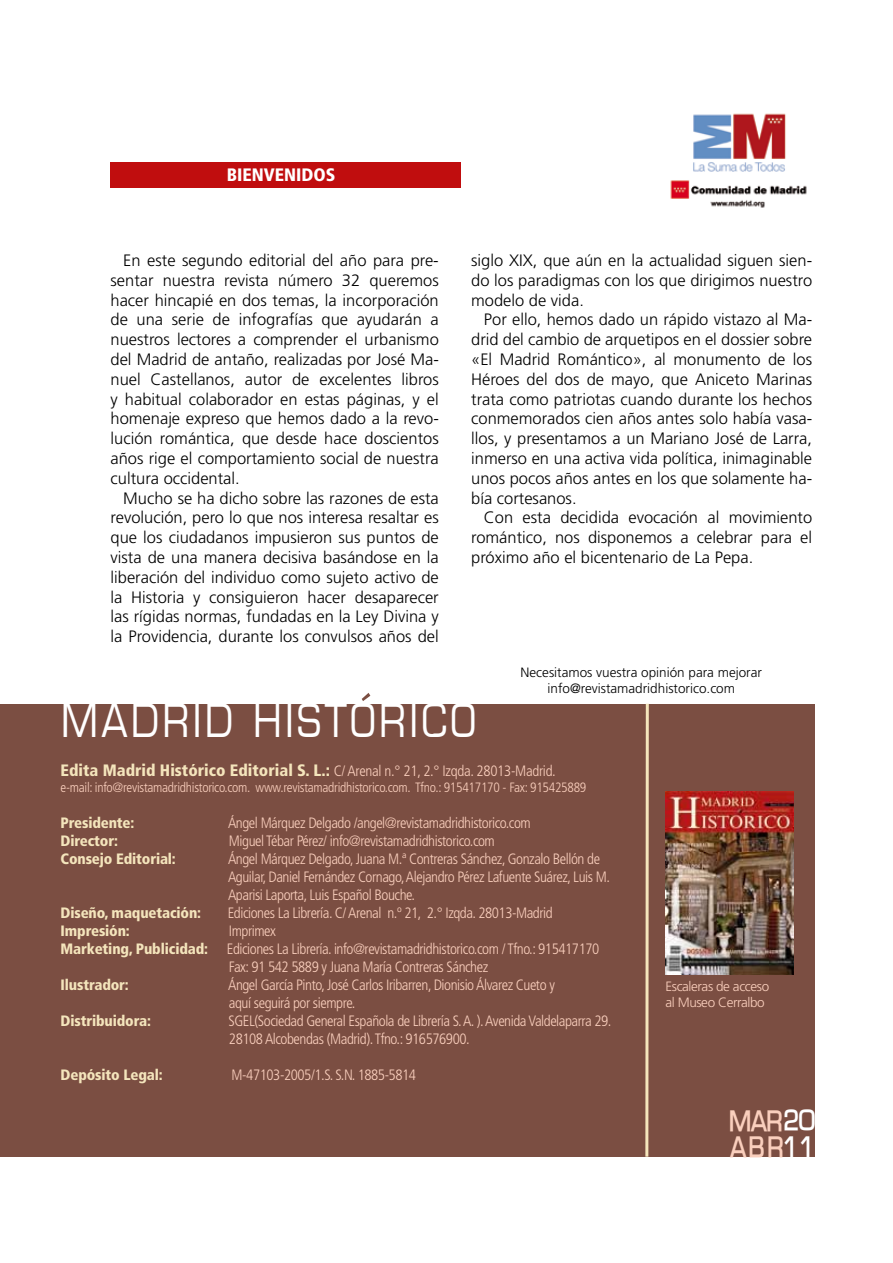
<style>
.page{position:relative;width:893px;height:1263px;background:#fff}
.page>*{position:absolute;margin:0;border:0;box-sizing:border-box;transform-origin:0 0}
.t1{font:54px "Eurasia Normal";color:#7b4e42}
.t2{font:45px "Eurasia Normal";letter-spacing:.075em;color:#fff}
.t3{font:700 27px "Eurasia";letter-spacing:.01em;color:#facfbd}
.t4{font:900 condensed 18px "Frutiger LT Std";color:#fff}
.t5{font:300 16.5px/19.8px "Frutiger LT Std";color:#000;text-align:justify}
.t6{font:300 condensed 15px/18px "Frutiger LT Std";letter-spacing:-.03em;color:#facfbd}
.t7{font:900 condensed 15px "Frutiger LT Std";letter-spacing:-.01em;color:#f4e5bc}
.t8{font:300 condensed 13.5px "Frutiger LT Std";letter-spacing:-.02em;color:#facfbd}
.t9{font:300 13.5px/16.2px "Frutiger LT Std";color:#000;text-align:center}
.t10{font:300 13.5px/16.2px "Frutiger LT Std";letter-spacing:-.03em;color:#facfbd}
.s1{font-style:inherit}
.s2{font-weight:900;font-size:16.5px;color:#f4e5bc}
.s3{color:#fff}
</style>
<div class="page">
<img style="left:670px;top:113px;width:137px;height:95px">
<div style="left:0;top:704px;width:814px;height:453px;background:#7b4e42"></div>
<svg style="left:645px;top:704px;width:4px;height:453px;background:#d5bf9d"></svg>
<div style="left:111px;top:162px;width:350px;height:25px;background:#c00d0e"></div>
<img style="left:665px;top:792px;width:128px;height:182px">
<p class="t4" style="left:227px;top:164px;width:110px">BIENVENIDOS</p>
<p class="t5" style="left:111px;top:251px;width:330px;text-indent:13px">En este segundo editorial del año para pre&shy;sentar nuestra revista número 32 queremos hacer hincapié en dos temas, la incorporación de una serie de infografías que ayudarán a nuestros lectores a comprender el urbanismo del Madrid de antaño, realizadas por José Ma&shy;nuel Castellanos, autor de excelentes libros y habitual colaborador en estas páginas, y el homenaje expreso que hemos dado a la revo&shy;lución romántica, que desde hace doscientos años rige el comportamiento social de nuestra cultura occidental.</p>
<p class="t5" style="left:111px;top:488px;width:330px;text-indent:13px">Mucho se ha dicho sobre las razones de esta revolución, pero lo que nos interesa resaltar es que los ciudadanos impusieron sus puntos de vista de una manera decisiva basándose en la liberación del individuo como sujeto activo de la Historia y consiguieron hacer desaparecer las rígidas normas, fundadas en la Ley Divina y la Providencia, durante los convulsos años del</p>
<p class="t5" style="left:471px;top:251px;width:343px">siglo <span class="s1">XIX</span>, que aún en la actualidad siguen sien&shy;do los paradigmas con los que dirigimos nuestro modelo de vida.</p>
<p class="t5" style="left:471px;top:310px;width:343px;text-indent:13px">Por ello, hemos dado un rápido vistazo al Ma&shy;drid del cambio de arquetipos en el dossier sobre «El Madrid Romántico», al monumento de los Héroes del dos de mayo, que Aniceto Marinas trata como patriotas cuando durante los hechos conmemorados cien años antes solo había vasa&shy;llos, y presentamos a un Mariano José de Larra, inmerso en una activa vida política, inimaginable unos pocos años antes en los que solamente ha&shy;bía cortesanos.</p>
<p class="t5" style="left:471px;top:508px;width:343px;text-indent:13px">Con esta decidida evocación al movimiento romántico, nos disponemos a celebrar para el próximo año el bicentenario de La Pepa.</p>
<p class="t9" style="left:520px;top:664px;width:243px">Necesitamos vuestra opinión para mejorar info@revistamadridhistorico.com</p>
<h1 class="t1" style="left:351px;top:690px;width:32px">Ó</h1>
<p class="t6" style="left:61px;top:762px;width:497px"><span class="s2">Edita Madrid Histórico Editorial S. L.:</span> C/ Arenal n.° 21, 2.° Izqda. 28013-Madrid.</p>
<p class="t8" style="left:61px;top:779px;width:527px">e-mail: info@revistamadridhistorico.com. www.revistamadridhistorico.com. Tfno.: 915417170 - Fax: 915425889</p>
<p class="t7" style="left:61px;top:814px;width:75px">Presidente:</p>
<p class="t6" style="left:228px;top:814px;width:304px">Ángel Márquez Delgado /angel@revistamadridhistorico.com</p>
<p class="t7" style="left:61px;top:832px;width:59px">Director:</p>
<p class="t6" style="left:229px;top:832px;width:267px">Miguel Tébar Pérez/ info@revistamadridhistorico.com</p>
<p class="t7" style="left:61px;top:850px;width:117px">Consejo Editorial:</p>
<p class="t6" style="left:228px;top:850px;width:383px">Ángel Márquez Delgado, Juana M.ª Contreras Sánchez, Gonzalo Bellón de<br>Aguilar, Daniel Fernández Cornago, Alejandro Pérez Lafuente Suárez, Luis M.<br>Aparisi Laporta, Luis Español Bouche.</p>
<p class="t7" style="left:61px;top:904px;width:142px">Diseño, maquetación:</p>
<p class="t6" style="left:228px;top:904px;width:326px">Ediciones La Librería. C/ Arenal n.º 21, 2.° Izqda. 28013-<span class="s1">M</span>adrid</p>
<p class="t7" style="left:61px;top:922px;width:71px">Impresión:</p>
<p class="t6" style="left:229px;top:922px;width:49px">Imprimex</p>
<p class="t7" style="left:61px;top:940px;width:149px">Marketing, Publicidad:</p>
<p class="t6" style="left:227px;top:940px;width:374px">Ediciones La Librería. info@revistamadridhistorico.com / Tfno.: 915417170<br>Fax: 91 542 5889 y Juana María Contreras Sánchez</p>
<p class="t7" style="left:61px;top:976px;width:70px">Ilustrador:</p>
<p class="t6" style="left:228px;top:976px;width:328px">Ángel García Pinto, José Carlos Iribarren, Dionisio Álvarez Cueto y aquí seguirá por siempre.</p>
<p class="t7" style="left:61px;top:1012px;width:92px">Distribuidora:</p>
<p class="t6" style="left:228px;top:1012px;width:384px">SGEL(Sociedad General Española de Librería S. A. ). Avenida Valdelaparra 29.<br>28108 Alcobendas (Madrid). Tfno.: 916576900.</p>
<p class="t7" style="left:61px;top:1066px;width:104px">Depósito Legal:</p>
<p class="t6" style="left:232px;top:1066px;width:186px">M-47103-2005/1.S. S.N. 1885-5814</p>
<h2 class="t2" style="left:61px;top:691px;width:416px">MADRID HISTORICO</h2>
<p class="t10" style="left:665px;top:978px;width:105px">Escaleras de acceso al Museo Cerralbo</p>
<h3 class="t3" style="left:729px;top:1103px;width:87px">MAR<span class="s3">20</span></h3>
<h3 class="t3" style="left:730px;top:1129px;width:86px">ABR<span class="s3">11</span></h3>
</div>
